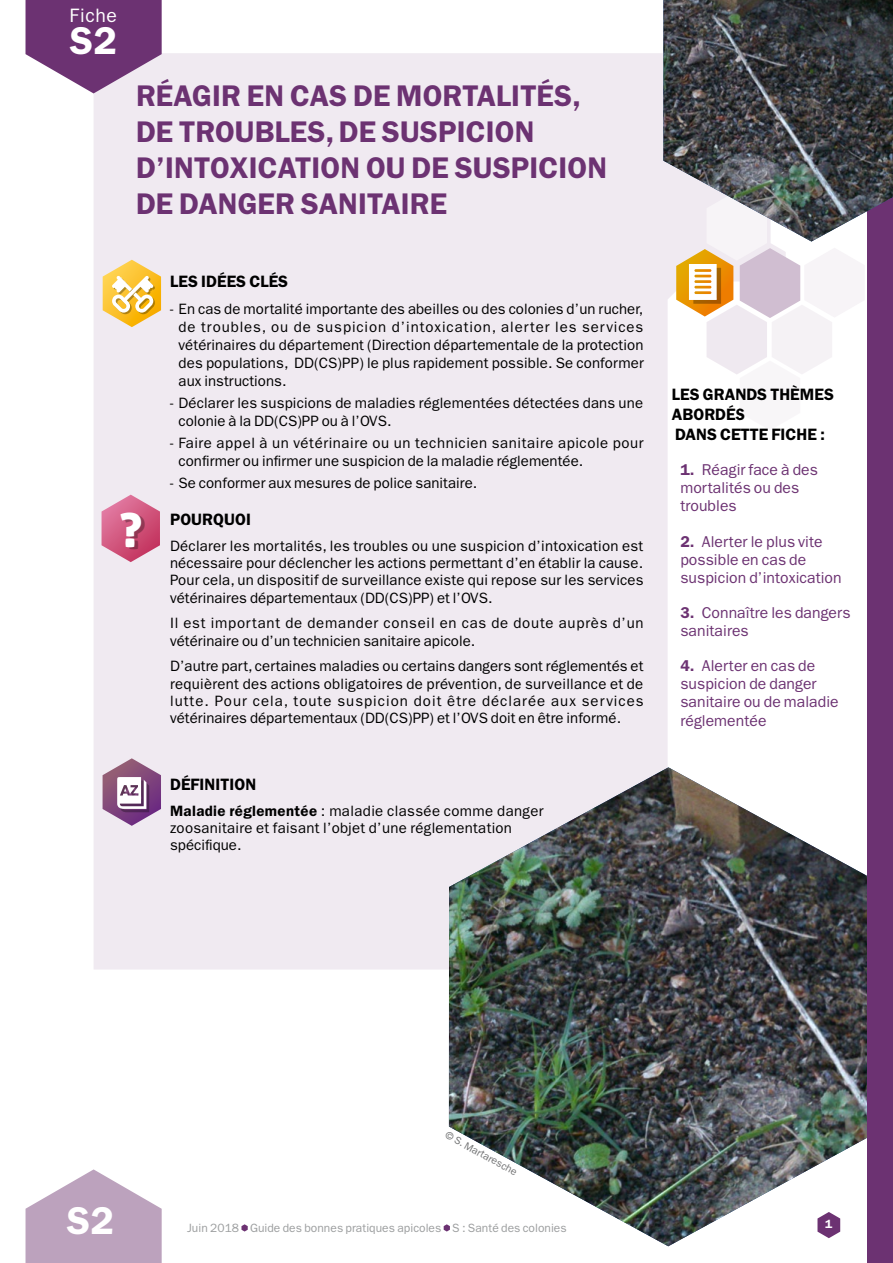
<style>
.page{position:relative;width:893px;height:1263px;background:#fff}
.page>*{position:absolute;margin:0;border:0;box-sizing:border-box;transform-origin:0 0}
.t1{font:48px "Aller Display";color:#000}
.t2{font:600 38.85px "ITC Franklin Gothic Std";color:#fff}
.t3{font:600 30px/36px "ITC Franklin Gothic Std";letter-spacing:.005em;color:#6c3272}
.t4{font:19.5px "ITC Franklin Gothic Std";letter-spacing:.035em;color:#fff}
.t5{font:600 16.5px/19.8px "ITC Franklin Gothic Std";letter-spacing:.005em;color:#000}
.t6{font:15.75px/18.1px "ITC Franklin Gothic Std";letter-spacing:.005em;color:#6c3272}
.t7{font:15px/17.2px "ITC Franklin Gothic Std";letter-spacing:.01em;color:#000;text-align:justify}
.t8{font:15px/18px "ITC Franklin Gothic Std";letter-spacing:.04em;color:#000}
.t9{font:15px/17.2px "ITC Franklin Gothic Std";letter-spacing:.05em;color:#000}
.t10{font:12px "ITC Franklin Gothic Std";letter-spacing:.005em;color:#9c9e9f}
.t11{font:600 12px "ITC Franklin Gothic Std";color:#fff}
.t12{font:10.5px "ITC Franklin Gothic Std";color:#707172}
.s1{font-weight:600}
</style>
<div class="page">
<div style="left:94px;top:53px;width:582px;height:916px;background:#f0eaf1"></div>
<svg style="left:668px;top:281px;width:8px;height:486px"></svg>
<svg style="left:26px;top:1169px;width:136px;height:94px"></svg>
<svg style="left:241px;top:1224px;width:7px;height:7px"></svg>
<svg style="left:444px;top:1224px;width:5px;height:7px"></svg>
<svg style="left:26px;top:0;width:136px;height:93px;background:#885a8d"></svg>
<svg style="left:676px;top:242px;width:188px;height:132px"></svg>
<svg style="left:694px;top:269px;width:17px;height:3px"></svg>
<img style="left:449px;top:767px;width:418px;height:479px">
<div style="left:867px;top:0;width:26px;height:1263px;background:#6c3272"></div>
<img style="left:663px;top:0;width:230px;height:242px">
<svg style="left:102px;top:495px;width:58px;height:67px;background:#d97a9a"></svg>
<svg style="left:103px;top:758px;width:58px;height:68px;background:#ae8cac"></svg>
<svg style="left:103px;top:260px;width:58px;height:67px;background:#f4d27e"></svg>
<h3 class="t4" style="left:70px;top:4px;width:49px">Fiche</h3>
<h2 class="t2" style="left:70px;top:18px;width:48px">S2</h2>
<h3 class="t3" style="left:136px;top:77px;width:473px">RÉAGIR EN CAS DE MORTALITÉS,<br>DE TROUBLES, DE SUSPICION<br>D’INTOXICATION OU DE SUSPICION<br>DE DANGER SANITAIRE</h3>
<h1 class="t1" style="left:122px;top:501px;width:24px">?</h1>
<p class="t5" style="left:170px;top:271px;width:120px">LES IDÉES CLÉS</p>
<p class="t7" style="left:179px;top:300px;width:467px;line-height:18px;text-indent:-9px">- En cas de mortalité importante des abeilles ou des colonies d’un rucher, de troubles, ou de suspicion d’intoxication, alerter les services vétérinaires du département (Direction départementale de la protection des populations, DD(CS)PP) le plus rapidement possible. Se conformer aux instructions.</p>
<p class="t7" style="left:179px;top:394px;width:466px;line-height:18px;text-indent:-9px">- Déclarer les suspicions de maladies réglementées détectées dans une colonie à la DD(CS)PP ou à l’OVS.</p>
<p class="t8" style="left:179px;top:434px;width:467px;text-indent:-9px">- Faire appel à un vétérinaire ou un technicien sanitaire apicole pour confirmer ou infirmer une suspicion de la maladie réglementée.</p>
<p class="t7" style="left:170px;top:475px;width:309px">- Se conformer aux mesures de police sanitaire.</p>
<p class="t5" style="left:170px;top:510px;width:82px">POURQUOI</p>
<p class="t7" style="left:170px;top:537px;width:475px">Déclarer les mortalités, les troubles ou une suspicion d’intoxication est nécessaire pour déclencher les actions permettant d’en établir la cause.<br>Pour cela, un dispositif de surveillance existe qui repose sur les services vétérinaires départementaux (DD(CS)PP) et l’OVS.</p>
<p class="t9" style="left:170px;top:615px;width:475px">Il est important de demander conseil en cas de doute auprès d’un vétérinaire ou d’un technicien sanitaire apicole.</p>
<p class="t7" style="left:170px;top:658px;width:475px">D’autre part, certaines maladies ou certains dangers sont réglementés et requièrent des actions obligatoires de prévention, de surveillance et de lutte. Pour cela, toute suspicion doit être déclarée aux services vétérinaires départementaux (DD(CS)PP) et l’OVS doit en être informé.</p>
<p class="t5" style="left:170px;top:774px;width:88px">DÉFINITION</p>
<p class="t7" style="left:170px;top:802px;width:375px;text-align:left"><span class="s1">Maladie réglementée</span> : maladie classée comme danger zoosanitaire et faisant l’objet d’une réglementation spécifique.</p>
<p class="t5" style="left:672px;top:385px;width:164px">LES GRANDS THÈMES<br>ABORDÉS<br>DANS CETTE FICHE :</p>
<p class="t6" style="left:680px;top:461px;width:139px"><span class="s1">1.</span> Réagir face à des mortalités ou des troubles</p>
<p class="t6" style="left:680px;top:532px;width:163px"><span class="s1">2.</span> Alerter le plus vite possible en cas de suspicion d’intoxication</p>
<p class="t6" style="left:680px;top:604px;width:172px"><span class="s1">3.</span> Connaître les dangers sanitaires</p>
<p class="t6" style="left:680px;top:657px;width:160px"><span class="s1">4.</span> Alerter en cas de suspicion de danger sanitaire ou de maladie réglementée</p>
<p class="t12" style="left:449px;top:1128px;width:82px;rotate:29deg">© S. Martaresche</p>
<h2 class="t2" style="left:67px;top:1197px;width:48px">S2</h2>
<p class="t10" style="left:187px;top:1220px;width:381px">Juin 2018 Guide des bonnes pratiques apicoles S : Santé des colonies</p>
<p class="t11" style="left:825px;top:1217px;width:9px">1</p>
</div>
